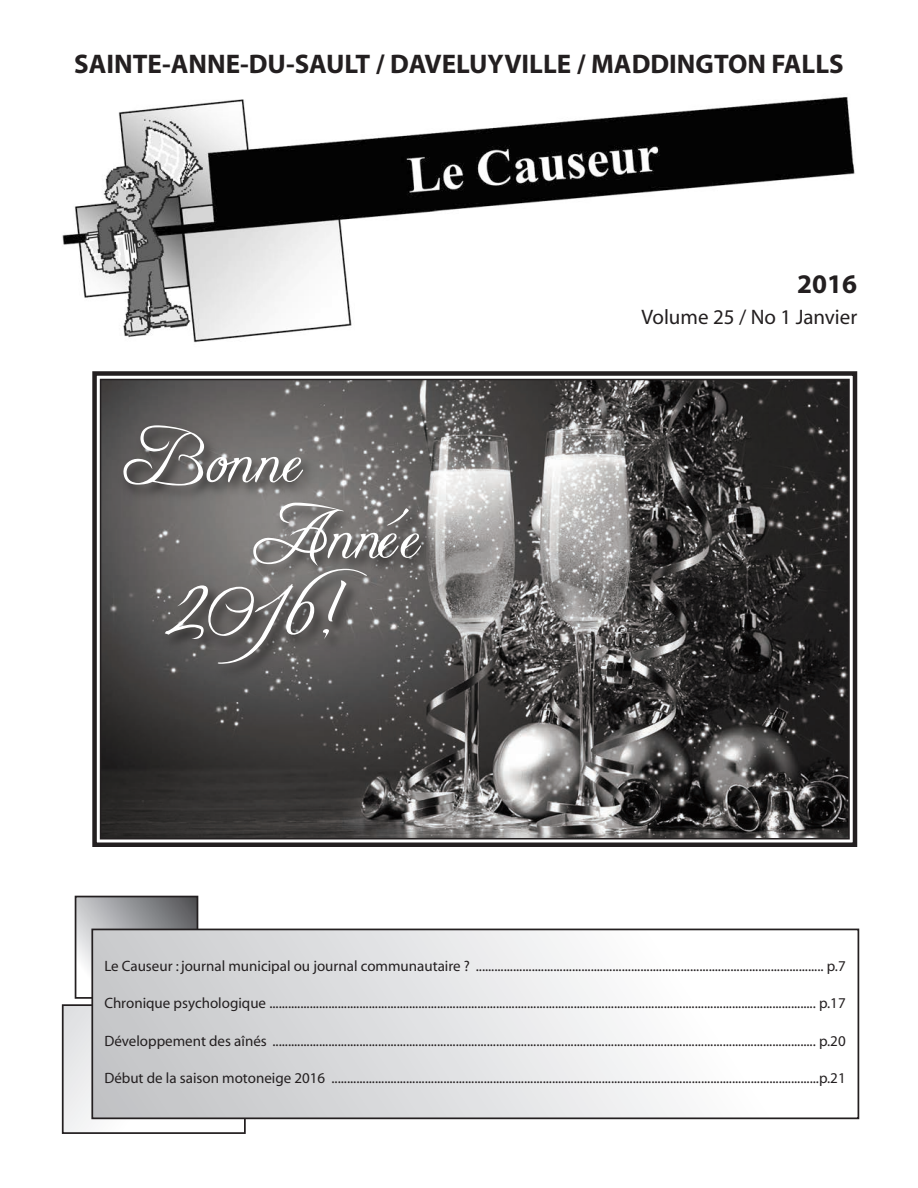
<style>
.page{position:relative;width:918px;height:1188px;background:#fff}
.page>*{position:absolute;margin:0;border:0;box-sizing:border-box;transform-origin:0 0}
.t1{font:72px "Freebooter Script";color:#fff}
.t2{font:700 27px "Myriad";color:#231f20}
.t3{font:21px "Myriad";color:#231f20}
.t4{font:15px "Myriad";color:#231f20}
</style>
<div class="page">
<img style="left:103px;top:382px;width:744px;height:454px">
<div style="left:92px;top:371px;width:765px;height:476px;border:4px solid #231f20"></div>
<img style="left:62px;top:97px;width:793px;height:246px">
<svg style="left:65px;top:1007px;width:178px;height:124px"></svg>
<div style="left:62px;top:1004px;width:184px;height:130px;border:2px solid #231f20"></div>
<svg style="left:78px;top:899px;width:117px;height:72px;background:#9fa0a3"></svg>
<div style="left:75px;top:896px;width:123px;height:103px;border:2px solid #231f20"></div>
<div style="left:92px;top:929px;width:766px;height:189px;background:linear-gradient(to right,#c5c6c9,#fff)"></div>
<div style="left:91px;top:929px;width:768px;height:190px;border:2px solid #231f20"></div>
<img style="left:92px;top:406px;width:480px;height:375px">
<h2 class="t2" style="left:74px;top:54px;width:771px">SAINTE-ANNE-DU-SAULT / DAVELUYVILLE / MADDINGTON FALLS</h2>
<h1 class="t1" style="left:137px;top:414px;width:167px">Bonne</h1>
<h1 class="t1" style="left:255px;top:490px;width:167px">Année</h1>
<h1 class="t1" style="left:176px;top:566px;width:195px">2 016!</h1>
<h2 class="t2" style="left:797px;top:274px;width:61px">2016</h2>
<h3 class="t3" style="left:642px;top:309px;width:217px">Volume 25 / No 1 Janvier</h3>
<p class="t4" style="left:104px;top:960px;width:743px">Le Causeur : journal municipal ou journal communautaire ? ................................................................................................................ p.7</p>
<p class="t4" style="left:104px;top:998px;width:743px">Chronique psychologique ................................................................................................................................................................................ p.17</p>
<p class="t4" style="left:104px;top:1035px;width:743px">Développement des aînés ............................................................................................................................................................................... p.20</p>
<p class="t4" style="left:104px;top:1073px;width:743px">Début de la saison motoneige 2016 .............................................................................................................................................................p.21</p>
</div>
